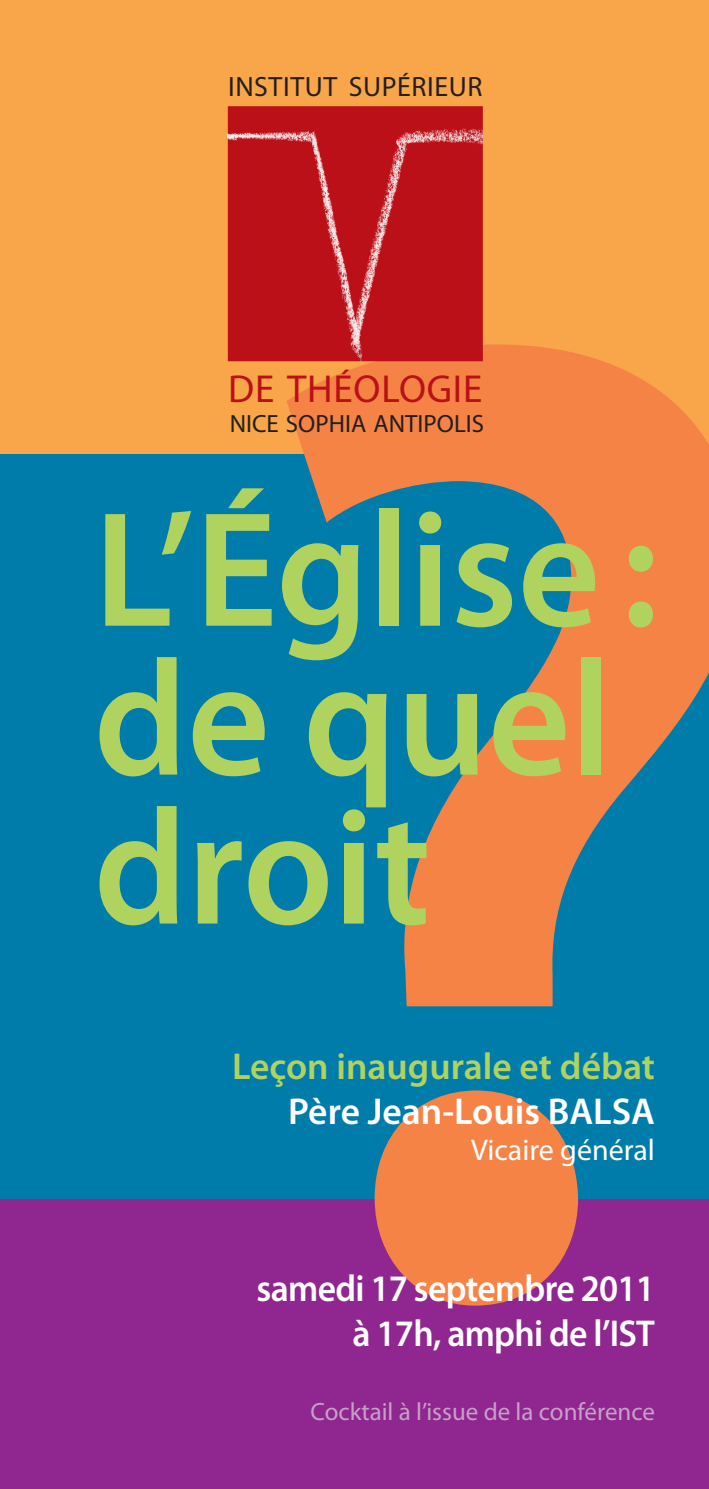
<style>
.page{position:relative;width:709px;height:1489px;background:#fff}
.page>*{position:absolute;margin:0;border:0;box-sizing:border-box;transform-origin:0 0}
.t1{font:600 1378.25px "Myriad Pro";color:#f58345}
.t2{font:600 165.5px/148.8px "Myriad Pro";color:#b0d360}
.t3{font:39px "Myriad Pro";letter-spacing:.02em;color:#bb1018}
.t4{font:600 37.5px/45px "Myriad Pro";letter-spacing:-.02em;color:#fff;text-align:right;scale:.95 1}
.t5{font:600 37.5px "Myriad Pro";color:#b0d360}
.t6{font:600 37.5px "Myriad Pro";color:#fff}
.t7{font:30px "Myriad Pro";color:#fff}
.t8{font:28px "Myriad Pro";letter-spacing:.02em;color:#231f20}
.t9{font:25px "Myriad Pro";color:#c7a0c9}
.t10{font:25px "Myriad Pro";color:#231f20}
</style>
<div class="page">
<div style="left:0;top:0;width:709px;height:454px;background:#f9a64a"></div>
<div style="left:0;top:1198px;width:709px;height:290px;background:#90268f"></div>
<div style="left:0;top:454px;width:709px;height:744px;background:#007caa"></div>
<div style="left:228px;top:106px;width:255px;height:21px;background:#bb1018"></div>
<img style="left:228px;top:127px;width:255px;height:235px">
<p class="t8" style="left:228px;top:69px;width:256px">Institut Supérieur</p>
<h1 class="t1" style="left:221px;top:-50px;width:574px">?</h1>
<p class="t3" style="left:228px;top:364px;width:256px">de Théologie</p>
<p class="t10" style="left:230px;top:408px;width:256px">nice sophia antipolis</p>
<h2 class="t2" style="left:94px;top:491px;width:566px">L’Église : de quel droit</h2>
<p class="t5" style="left:232px;top:1041px;width:424px">Leçon inaugurale et débat</p>
<p class="t6" style="left:288px;top:1086px;width:368px">Père Jean-Louis BALSA</p>
<p class="t7" style="left:471px;top:1130px;width:185px">Vicaire général</p>
<p class="t4" style="left:257px;top:1264px;width:421px">samedi 17 septembre 2011 à 17h, amphi de l’IST</p>
<p class="t9" style="left:310px;top:1395px;width:346px">Cocktail à l’issue de la conférence</p>
</div>
